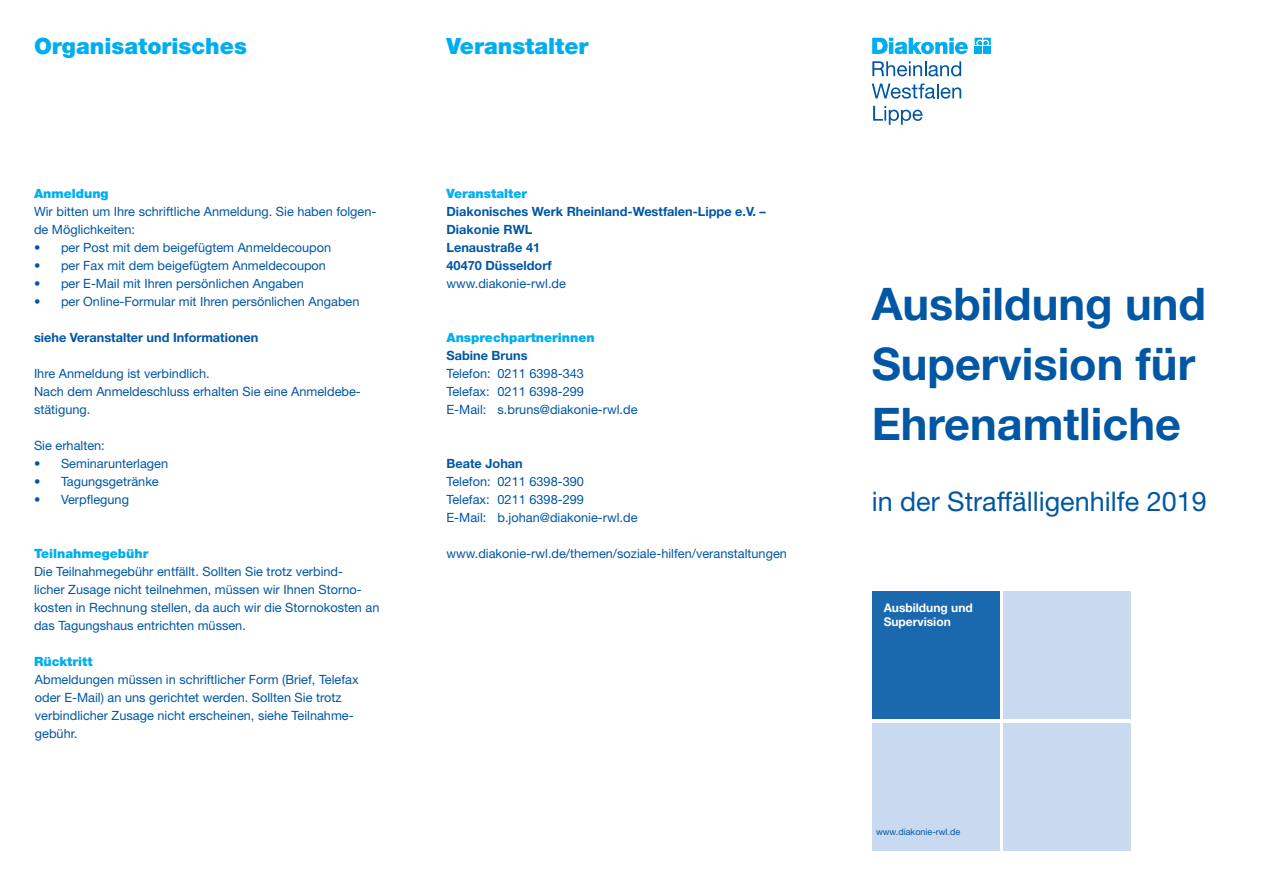
<style>
.page{position:relative;width:1263px;height:893px;background:#fff}
.page>*{position:absolute;margin:0;border:0;box-sizing:border-box;transform-origin:0 0}
.t1{font:700 45px/60px "Helvetica Neue LT Std";color:#0157a4}
.t2{font:27px "Helvetica Neue LT Std";color:#0157a4}
.Head_15_auf_16_74{font:900 22.5px "Helvetica Neue LT Std";color:#00aeef}
.Copy_8_5_auf_11_16{font:12.75px/18px "Helvetica Neue LT Std";color:#0157a4}
.Copy_8_5_auf_11_16-2{font:700 12.75px/18px "Helvetica Neue LT Std";color:#0157a4}
.Copy_8_5_auf_11_16-3{font:900 12.75px "Helvetica Neue LT Std";color:#00aeef}
.t3{font:700 12px/14.4px "Helvetica Neue LT Std";color:#fff}
.t4{font:9px "Helvetica Neue LT Std";color:#0157a4}
</style>
<div class="page">
<svg style="left:872px;top:38px;width:96px;height:16px"></svg>
<svg style="left:975px;top:38px;width:16px;height:7px"></svg>
<div style="left:975px;top:46px;width:7px;height:8px;background:#00aeef"></div>
<div style="left:983px;top:46px;width:8px;height:8px;background:#00aeef"></div>
<svg style="left:872px;top:61px;width:89px;height:15px"></svg>
<svg style="left:872px;top:83px;width:89px;height:16px"></svg>
<svg style="left:873px;top:106px;width:49px;height:19px"></svg>
<div style="left:1003px;top:591px;width:128px;height:128px;background:#c9d9ef"></div>
<div style="left:872px;top:723px;width:127px;height:127px;background:#c9d9ef"></div>
<div style="left:1003px;top:723px;width:128px;height:127px;background:#c9d9ef"></div>
<div style="left:872px;top:591px;width:127px;height:128px;background:#1a68ad"></div>
<p class="Head_15_auf_16_74" style="left:34px;top:33px;width:214px">Organisatorisches</p>
<p class="Head_15_auf_16_74" style="left:446px;top:33px;width:144px">Veranstalter</p>
<p class="Copy_8_5_auf_11_16-3" style="left:34px;top:186px;width:76px">Anmeldung</p>
<p class="Copy_8_5_auf_11_16" style="left:34px;top:202px;width:344px">Wir bitten um Ihre schriftliche Anmeldung. Sie haben folgen&shy;de Möglichkeiten:</p>
<p class="Copy_8_5_auf_11_16" style="left:34px;top:238px;width:299px">• per Post mit dem beigefügtem Anmeldecoupon</p>
<p class="Copy_8_5_auf_11_16" style="left:34px;top:256px;width:294px">• per Fax mit dem beigefügtem Anmeldecoupon</p>
<p class="Copy_8_5_auf_11_16" style="left:34px;top:274px;width:271px">• per E-Mail mit Ihren persönlichen Angaben</p>
<p class="Copy_8_5_auf_11_16" style="left:34px;top:292px;width:327px">• per Online-Formular mit Ihren persönlichen Angaben</p>
<p class="Copy_8_5_auf_11_16-2" style="left:34px;top:328px;width:226px">siehe Veranstalter und Informationen</p>
<p class="Copy_8_5_auf_11_16" style="left:34px;top:364px;width:177px">Ihre Anmeldung ist verbindlich.</p>
<p class="Copy_8_5_auf_11_16" style="left:34px;top:382px;width:328px">Nach dem Anmeldeschluss erhalten Sie eine Anmeldebe&shy;stätigung.</p>
<p class="Copy_8_5_auf_11_16" style="left:34px;top:436px;width:72px">Sie erhalten:</p>
<p class="Copy_8_5_auf_11_16" style="left:34px;top:454px;width:136px">• Seminarunterlagen</p>
<p class="Copy_8_5_auf_11_16" style="left:34px;top:472px;width:126px">• Tagungsgetränke</p>
<p class="Copy_8_5_auf_11_16" style="left:34px;top:490px;width:97px">• Verpflegung</p>
<p class="Copy_8_5_auf_11_16-3" style="left:34px;top:546px;width:116px">Teilnahmegebühr</p>
<p class="Copy_8_5_auf_11_16" style="left:34px;top:562px;width:347px">Die Teilnahmegebühr entfällt. Sollten Sie trotz verbind-<br>licher Zusage nicht teilnehmen, müssen wir Ihnen Storno&shy;kosten in Rechnung stellen, da auch wir die Stornokosten an das Tagungshaus entrichten müssen.</p>
<p class="Copy_8_5_auf_11_16-3" style="left:34px;top:654px;width:60px">Rücktritt</p>
<p class="Copy_8_5_auf_11_16" style="left:35px;top:670px;width:325px">Abmeldungen müssen in schriftlicher Form (Brief, Telefax oder E-Mail) an uns gerichtet werden. Sollten Sie trotz verbindlicher Zusage nicht erscheinen, siehe Teilnahme&shy;gebühr.</p>
<p class="Copy_8_5_auf_11_16-3" style="left:446px;top:186px;width:82px">Veranstalter</p>
<p class="Copy_8_5_auf_11_16-2" style="left:446px;top:202px;width:321px">Diakonisches Werk Rheinland-Westfalen-Lippe e.V. –<br>Diakonie RWL</p>
<p class="Copy_8_5_auf_11_16-2" style="left:446px;top:238px;width:95px">Lenaustraße 41</p>
<p class="Copy_8_5_auf_11_16-2" style="left:446px;top:256px;width:107px">40470 Düsseldorf</p>
<p class="Copy_8_5_auf_11_16" style="left:446px;top:274px;width:121px">www.diakonie-rwl.de</p>
<p class="Copy_8_5_auf_11_16-3" style="left:446px;top:330px;width:150px">Ansprechpartnerinnen</p>
<p class="Copy_8_5_auf_11_16-2" style="left:446px;top:346px;width:83px">Sabine Bruns</p>
<p class="Copy_8_5_auf_11_16" style="left:446px;top:364px;width:139px">Telefon: 0211 6398-343</p>
<p class="Copy_8_5_auf_11_16" style="left:446px;top:382px;width:139px">Telefax: 0211 6398-299</p>
<p class="Copy_8_5_auf_11_16" style="left:446px;top:400px;width:193px">E-Mail: s.bruns@diakonie-rwl.de</p>
<p class="Copy_8_5_auf_11_16-2" style="left:446px;top:454px;width:78px">Beate Johan</p>
<p class="Copy_8_5_auf_11_16" style="left:446px;top:472px;width:139px">Telefon: 0211 6398-390</p>
<p class="Copy_8_5_auf_11_16" style="left:446px;top:490px;width:139px">Telefax: 0211 6398-299</p>
<p class="Copy_8_5_auf_11_16" style="left:446px;top:508px;width:193px">E-Mail: b.johan@diakonie-rwl.de</p>
<p class="Copy_8_5_auf_11_16" style="left:446px;top:544px;width:342px">www.diakonie-rwl.de/themen/soziale-hilfen/veranstaltungen</p>
<p class="t1" style="left:872px;top:273px;width:336px">Ausbildung und<br>Supervision für<br>Ehrenamtliche</p>
<p class="t2" style="left:872px;top:485px;width:337px">in der Straffälligenhilfe 2019</p>
<p class="t3" style="left:884px;top:600px;width:91px">Ausbildung und<br>Supervision</p>
<p class="t4" style="left:876px;top:826px;width:86px">www.diakonie-rwl.de</p>
</div>
